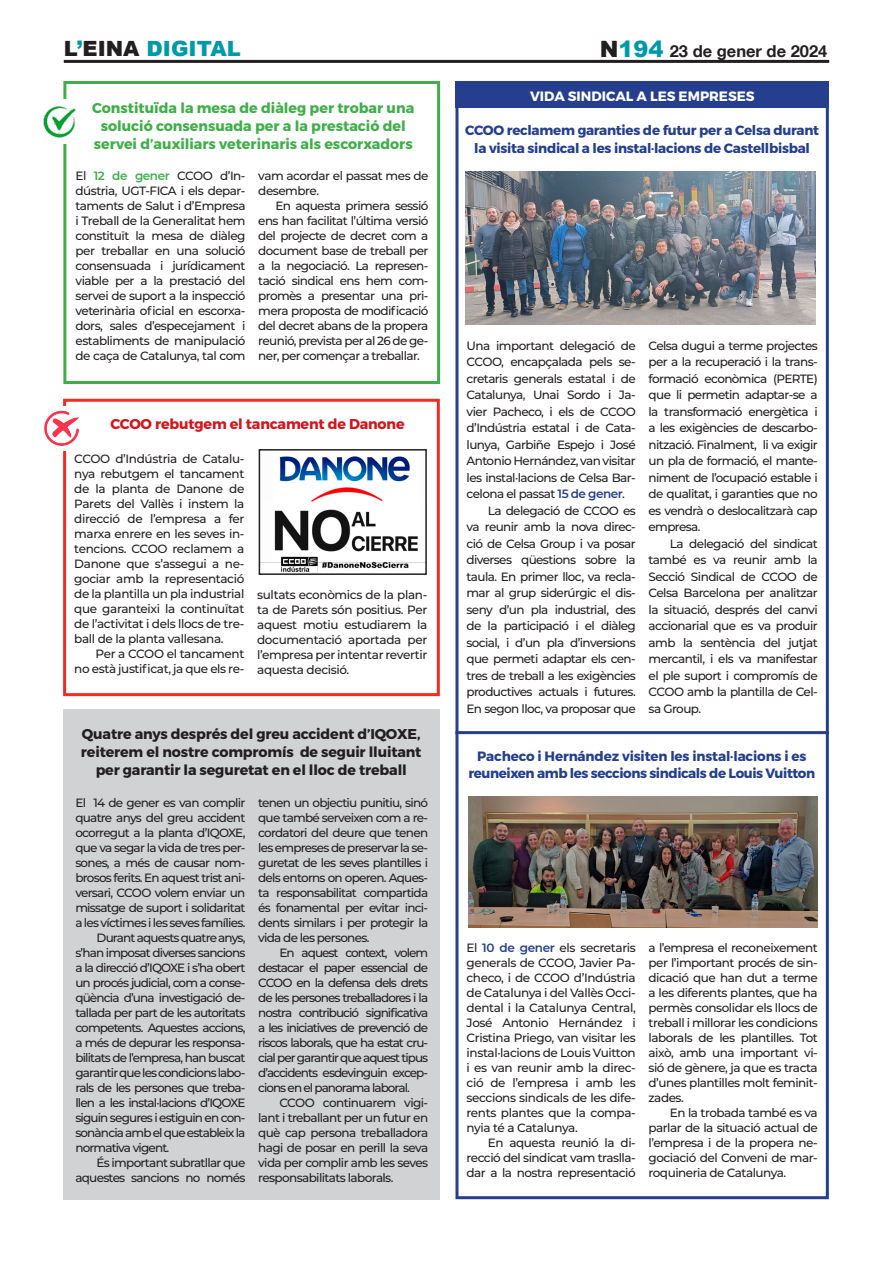
<style>
.page{position:relative;width:893px;height:1263px;background:#fff}
.page>*{position:absolute;margin:0;border:0;box-sizing:border-box;transform-origin:0 0}
.t1{font:900 21px "Arial";color:#0099a9}
.t2{font:16.5px "Helve Neu Bol 75";color:#231f20}
.Peu_de_foto{font:700 14.25px/18px "Montserrat";letter-spacing:-.01em;color:#231f20;text-align:center}
.Peu_de_foto-2{font:700 14.25px "Montserrat";color:#40ae49}
.Peu_de_foto-3{font:700 14.25px "Montserrat";letter-spacing:-.01em;color:#d2161e}
.Peu_de_foto-4{font:700 13.5px "Montserrat";letter-spacing:-.02em;color:#253f8e}
.Peu_de_foto-5{font:700 13.5px "Montserrat";color:#fff}
.t3{font:500 12px/15px "Montserrat";letter-spacing:-.045em;color:#231f20;text-align:justify}
.s1{color:#231f20}
.s2{font-family:"Arial";font-weight:900;font-size:22.5px}
.s3{font-family:"Arial";font-weight:900;font-size:22.5px;color:#0099a9}
.s4{font-weight:600;color:#40ae49}
.s5{font-weight:600;color:#253f8e}
</style>
<div class="page">
<hr style="left:64px;top:60px;width:765px;height:3px;background:#231f20">
<div style="left:63px;top:709px;width:377px;height:490px;background:#d1d2d4"></div>
<div style="left:63px;top:81px;width:377px;height:303px;border:3px solid #40ae49"></div>
<img style="left:43px;top:99px;width:33px;height:45px">
<div style="left:455px;top:81px;width:374px;height:1118px;border:3px solid #253f8e"></div>
<hr style="left:455px;top:731px;width:374px;height:3px;background:#253f8e">
<div style="left:455px;top:81px;width:374px;height:27px;background:#253f8e"></div>
<img style="left:466px;top:171px;width:349px;height:154px">
<img style="left:469px;top:796px;width:348px;height:131px">
<div style="left:63px;top:399px;width:377px;height:297px;border:3px solid #ee2e22"></div>
<img style="left:44px;top:407px;width:35px;height:44px">
<img style="left:262px;top:456px;width:162px;height:116px">
<div style="left:259px;top:449px;width:168px;height:126px;border:2px solid #231f20"></div>
<p class="t1" style="left:64px;top:33px;width:178px"><span class="s1">L</span>’<span class="s1">EINA</span> DIGITAL</p>
<p class="t2" style="left:600px;top:41px;width:229px"><span class="s2">N</span><span class="s3">194</span> 23 de gener de 2024</p>
<p class="Peu_de_foto-2" style="left:92px;top:99px;width:324px">Constituïda la mesa de diàleg per trobar una</p>
<p class="Peu_de_foto-2" style="left:101px;top:117px;width:307px">solució consensuada per a la prestació del</p>
<p class="Peu_de_foto-2" style="left:94px;top:135px;width:320px">servei d’auxiliars veterinaris als escorxadors</p>
<p class="t3" style="left:75px;top:168px;width:172px">El <span class="s4">12 de gener</span> CCOO d’In&shy;dústria, UGT-FICA i els depar&shy;taments de Salut i d’Empresa i Treball de la Generalitat hem constituït la mesa de diàleg per treballar en una solució consensuada i jurídicament viable per a la prestació del servei de suport a la inspecció veterinària oficial en escorxa&shy;dors, sales d’especejament i establiments de manipulació de caça de Catalunya, tal com</p>
<p class="t3" style="left:258px;top:168px;width:172px">vam acordar el passat mes de desembre.</p>
<p class="t3" style="left:258px;top:198px;width:172px;text-indent:17px">En aquesta primera sessió ens han facilitat l’última versió del projecte de decret com a document base de treball per a la negociació. La represen&shy;tació sindical ens hem com&shy;promès a presentar una pri&shy;mera proposta de modificació del decret abans de la propera reunió, prevista per al 26 de ge&shy;ner, per començar a treballar.</p>
<p class="Peu_de_foto-3" style="left:110px;top:415px;width:296px">CCOO rebutgem el tancament de Danone</p>
<p class="t3" style="left:74px;top:450px;width:172px">CCOO d’Indústria de Catalu&shy;nya rebutgem el tancament de la planta de Danone de Parets del Vallès i instem la direcció de l’empresa a fer marxa enrere en les seves in&shy;tencions. CCOO reclamem a Danone que s’assegui a ne&shy;gociar amb la representació de la plantilla un pla industrial que garanteixi la continuïtat de l’activitat i dels llocs de tre&shy;ball de la planta vallesana.</p>
<p class="t3" style="left:74px;top:645px;width:172px;text-align:right">Per a CCOO el tancament<br>no està justificat, ja que els re-</p>
<p class="t3" style="left:257px;top:587px;width:172px">sultats econòmics de la plan&shy;ta de Parets són positius. Per aquest motiu estudiarem la documentació aportada per l’empresa per intentar revertir aquesta decisió.</p>
<p class="Peu_de_foto" style="left:81px;top:725px;width:342px">Quatre anys després del greu accident d’IQOXE, reiterem el nostre compromís de seguir lluitant per garantir la seguretat en el lloc de treball</p>
<p class="t3" style="left:75px;top:795px;width:172px">El 14 de gener es van complir quatre anys del greu accident ocorregut a la planta d’IQOXE, que va segar la vida de tres per&shy;sones, a més de causar nom&shy;brosos ferits. En aquest trist ani&shy;versari, CCOO volem enviar un missatge de suport i solidaritat a les víctimes i les seves famílies.</p>
<p class="t3" style="left:75px;top:930px;width:172px;text-indent:21px">Durant aquests quatre anys, s’han imposat diverses sancions a la direcció d’IQOXE i s’ha obert un procés judicial, com a conse&shy;qüència d’una investigació de&shy;tallada per part de les autoritats competents. Aquestes accions, a més de depurar les responsa&shy;bilitats de l’empresa, han buscat garantir que les condicions labo&shy;rals de les persones que treba&shy;llen a les instal·lacions d’IQOXE siguin segures i estiguin en con&shy;sonància amb el que estableix la normativa vigent.</p>
<p class="t3" style="left:75px;top:1155px;width:172px;text-align:right">És important subratllar que aquestes sancions no només</p>
<p class="t3" style="left:258px;top:795px;width:172px">tenen un objectiu punitiu, sinó que també serveixen com a re&shy;cordatori del deure que tenen les empreses de preservar la se&shy;guretat de les seves plantilles i dels entorns on operen. Aques&shy;ta responsabilitat compartida és fonamental per evitar inci&shy;dents similars i per protegir la vida de les persones.</p>
<p class="t3" style="left:258px;top:945px;width:172px;text-indent:21px">En aquest context, volem destacar el paper essencial de CCOO en la defensa dels drets de les persones treballadores i la nostra contribució significativa a les iniciatives de prevenció de riscos laborals, que ha estat cru&shy;cial per garantir que aquest tipus d’accidents esdevinguin excep&shy;cions en el panorama laboral.</p>
<p class="t3" style="left:258px;top:1095px;width:172px;text-indent:21px">CCOO continuarem vigi&shy;lant i treballant per un futur en què cap persona treballadora hagi de posar en perill la seva vida per complir amb les seves responsabilitats laborals.</p>
<p class="Peu_de_foto-5" style="left:530px;top:88px;width:226px">VIDA SINDICAL A LES EMPRESES</p>
<p class="Peu_de_foto-4" style="left:465px;top:122px;width:355px">CCOO reclamem garanties de futur per a Celsa durant</p>
<p class="Peu_de_foto-4" style="left:474px;top:140px;width:337px">la visita sindical a les instal·lacions de Castellbisbal</p>
<p class="t3" style="left:467px;top:337px;width:171px;line-height:16.5px">Una important delegació de CCOO, encapçalada pels se&shy;cretaris generals estatal i de Catalunya, Unai Sordo i Ja&shy;vier Pacheco, i els de CCOO d’Indústria estatal i de Cata&shy;lunya, Garbiñe Espejo i José Antonio Hernández, van visitar les instal·lacions de Celsa Bar&shy;celona el passat <span class="s5">15 de gener</span>.</p>
<p class="t3" style="left:467px;top:502px;width:171px;line-height:16.5px;text-indent:21px">La delegació de CCOO es va reunir amb la nova direc&shy;ció de Celsa Group i va posar diverses qüestions sobre la taula. En primer lloc, va recla&shy;mar al grup siderúrgic el dis&shy;seny d’un pla industrial, des de la participació i el diàleg social, i d’un pla d’inversions que permeti adaptar els cen&shy;tres de treball a les exigències productives actuals i futures.<br>En segon lloc, va proposar que</p>
<p class="t3" style="left:648px;top:337px;width:171px;line-height:16.5px">Celsa dugui a terme projectes per a la recuperació i la trans&shy;formació econòmica (PERTE) que li permetin adaptar-se a la transformació energètica i a les exigències de descarbo&shy;nització. Finalment, li va exigir un pla de formació, el mante&shy;niment de l’ocupació estable i de qualitat, i garanties que no es vendrà o deslocalitzarà cap empresa.</p>
<p class="t3" style="left:648px;top:535px;width:171px;line-height:16.5px;text-indent:21px">La delegació del sindicat també es va reunir amb la Secció Sindical de CCOO de Celsa Barcelona per analitzar la situació, després del canvi accionarial que es va produir amb la sentència del jutjat mercantil, i els va manifestar el ple suport i compromís de CCOO amb la plantilla de Cel&shy;sa Group.</p>
<p class="Peu_de_foto-4" style="left:477px;top:748px;width:331px">Pacheco i Hernández visiten les instal·lacions i es</p>
<p class="Peu_de_foto-4" style="left:468px;top:765px;width:348px">reuneixen amb les seccions sindicals de Louis Vuitton</p>
<p class="t3" style="left:467px;top:940px;width:171px">El <span class="s5">10 de gener</span> els secretaris generals de CCOO, Javier Pa&shy;checo, i de CCOO d’Indústria de Catalunya i del Vallès Occi&shy;dental i la Catalunya Central, José Antonio Hernández i Cristina Priego, van visitar les instal·lacions de Louis Vuitton i es van reunir amb la direc&shy;ció de l’empresa i amb les seccions sindicals de les dife&shy;rents plantes que la compa&shy;nyia té a Catalunya.</p>
<p class="t3" style="left:467px;top:1135px;width:171px;text-indent:21px">En aquesta reunió la di&shy;recció del sindicat vam traslla&shy;dar a la nostra representació</p>
<p class="t3" style="left:648px;top:940px;width:171px">a l’empresa el reconeixement per l’important procés de sin&shy;dicació que han dut a terme a les diferents plantes, que ha permès consolidar els llocs de treball i millorar les condicions laborals de les plantilles. Tot això, amb una important vi&shy;sió de gènere, ja que es tracta d’unes plantilles molt feminit&shy;zades.</p>
<p class="t3" style="left:648px;top:1105px;width:171px;text-indent:21px">En la trobada també es va parlar de la situació actual de l’empresa i de la propera ne&shy;gociació del Conveni de mar&shy;roquineria de Catalunya.</p>
</div>
